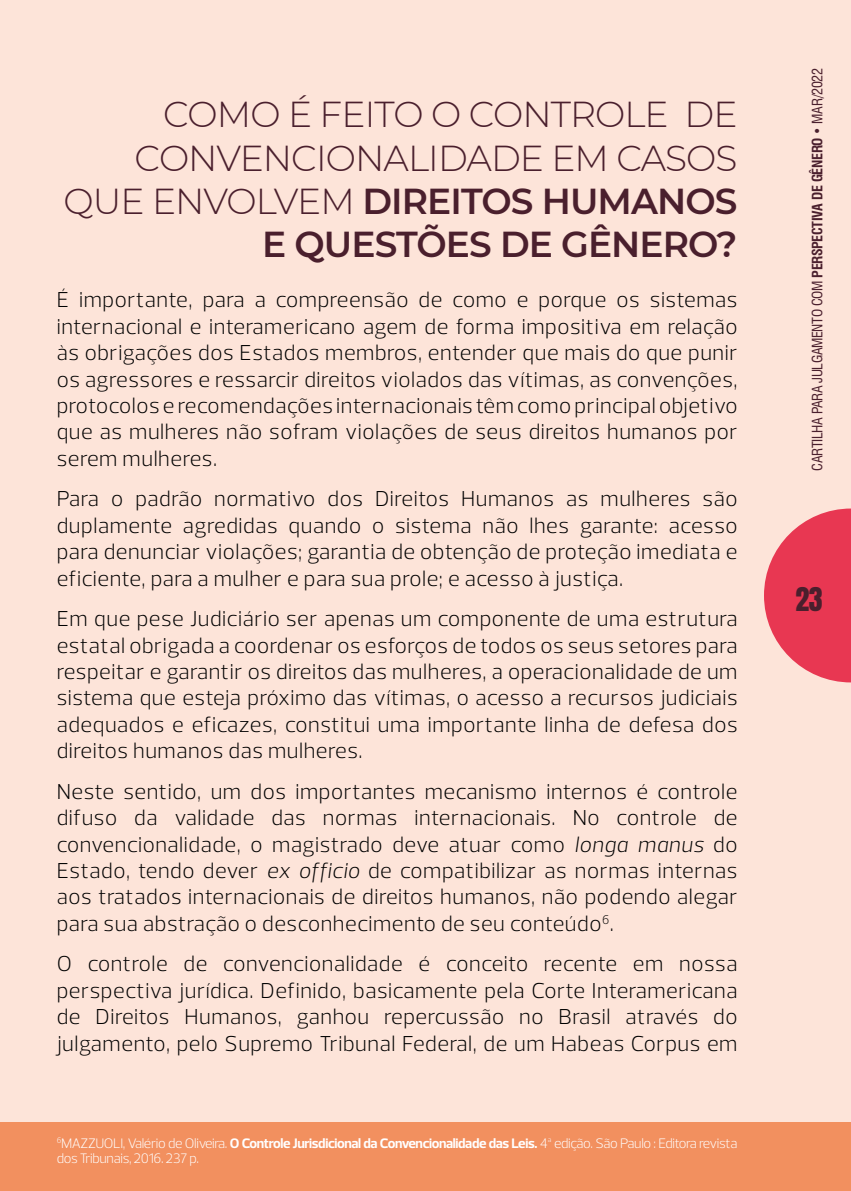
<style>
.page{position:relative;width:851px;height:1191px;background:#fff}
.page>*{position:absolute;margin:0;border:0;box-sizing:border-box;transform-origin:0 0}
.t1{font:300 36px/43.2px "Montserrat";letter-spacing:-.025em;color:#4a1f2d;text-align:right}
.t2{font:28px "Anton";color:#4a1f2d}
.t3{font:300 22px/26.4px "Prelo";letter-spacing:.025em;color:#000;text-align:justify}
.t4{font:300 14px/15px "Prelo";letter-spacing:-.025em;color:#fff}
.t5{font:condensed 14px "Swiss 721 BT";letter-spacing:-.025em;color:#4a1f2d}
.s1{font-weight:600}
.s2{font-style:italic}
.s3{font-weight:700}
</style>
<div class="page">
<div style="left:0;top:0;width:850px;height:1191px;background:#fde4d9"></div>
<svg style="left:764px;top:508px;width:86px;height:174px"></svg>
<div style="left:0;top:1122px;width:850px;height:69px;background:#f2905f"></div>
<h1 class="t1" style="left:64px;top:92px;width:675px">COMO É FEITO O CONTROLE DE<br>CONVENCIONALIDADE EM CASOS<br>QUE ENVOLVEM <span class="s1">DIREITOS HUMANOS<br>E QUESTÕES DE GÊNERO?</span></h1>
<p class="t3" style="left:57px;top:287px;width:682px">É importante, para a compreensão de como e porque os sistemas internacional e interamericano agem de forma impositiva em relação às obrigações dos Estados membros, entender que mais do que punir os agressores e ressarcir direitos violados das vítimas, as convenções, protocolos e recomendações internacionais têm como principal objetivo que as mulheres não sofram violações de seus direitos humanos por serem mulheres.</p>
<p class="t3" style="left:57px;top:486px;width:682px">Para o padrão normativo dos Direitos Humanos as mulheres são duplamente agredidas quando o sistema não lhes garante: acesso para denunciar violações; garantia de obtenção de proteção imediata e eficiente, para a mulher e para sua prole; e acesso à justiça.</p>
<p class="t3" style="left:57px;top:605px;width:682px">Em que pese Judiciário ser apenas um componente de uma estrutura estatal obrigada a coordenar os esforços de todos os seus setores para respeitar e garantir os direitos das mulheres, a operacionalidade de um sistema que esteja próximo das vítimas, o acesso a recursos judiciais adequados e eficazes, constitui uma importante linha de defesa dos direitos humanos das mulheres.</p>
<p class="t3" style="left:57px;top:778px;width:682px">Neste sentido, um dos importantes mecanismo internos é controle difuso da validade das normas internacionais. No controle de convencionalidade, o magistrado deve atuar como <span class="s2">longa manus</span> do Estado, tendo dever <span class="s2">ex officio</span> de compatibilizar as normas internas aos tratados internacionais de direitos humanos, não podendo alegar para sua abstração o desconhecimento de seu conteúdo<sup>6</sup>.</p>
<p class="t3" style="left:57px;top:951px;width:682px">O controle de convencionalidade é conceito recente em nossa perspectiva jurídica. Definido, basicamente pela Corte Interamericana de Direitos Humanos, ganhou repercussão no Brasil através do julgamento, pelo Supremo Tribunal Federal, de um Habeas Corpus em</p>
<p class="t4" style="left:57px;top:1135px;width:682px"><sup>6</sup>MAZZUOLI, Valério de Oliveira. <span class="s3">O Controle Jurisdicional da Convencionalidade das Leis.</span> 4ª edição. São Paulo : Editora revista dos Tribunais, 2016. 237 p.</p>
<p class="t5" style="left:809px;top:470px;width:404px;rotate:-90deg">CARTILHA PARA JULGAMENTO COM <span class="s3">PERSPECTIVA DE GÊNERO</span> • MAR/2022</p>
<p class="t2" style="left:795px;top:585px;width:29px">23</p>
</div>
